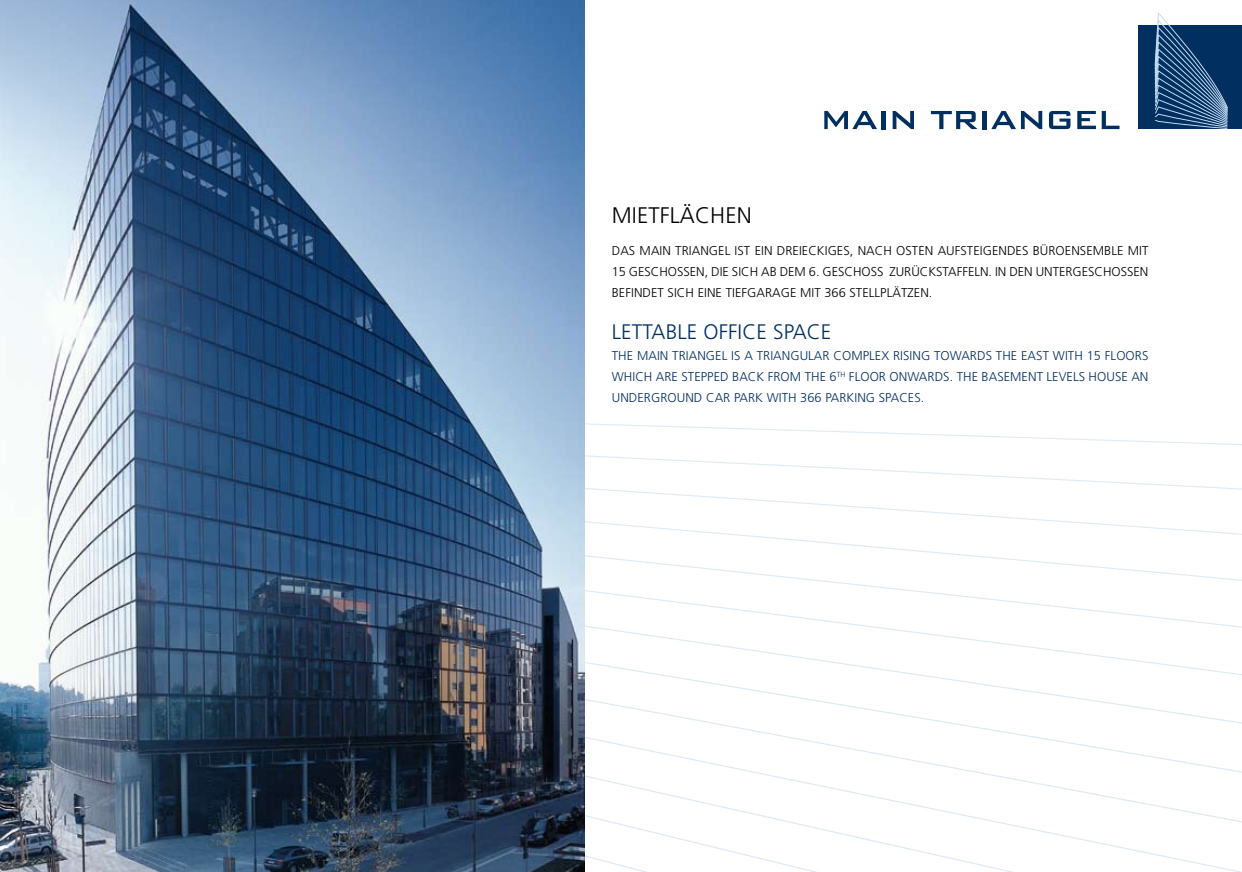
<style>
.page{position:relative;width:1242px;height:872px;background:#fff}
.page>*{position:absolute;margin:0;border:0;box-sizing:border-box;transform-origin:0 0}
.t1{font:300 22.5px "Frutiger";letter-spacing:.005em;color:#000}
.t2{font:300 21px "Frutiger";letter-spacing:.005em;color:#002f60}
.t3{font:300 12.75px "Frutiger";letter-spacing:.005em;color:#000}
.t4{font:300 12.75px "Frutiger";letter-spacing:.005em;color:#002f60}
</style>
<div class="page">
<svg style="left:585px;top:712px;width:657px;height:72px"></svg>
<svg style="left:585px;top:640px;width:657px;height:72px"></svg>
<svg style="left:585px;top:567px;width:657px;height:73px"></svg>
<svg style="left:585px;top:495px;width:657px;height:72px"></svg>
<svg style="left:585px;top:423px;width:657px;height:72px"></svg>
<img style="left:0;top:0;width:585px;height:872px">
<svg style="left:824px;top:111px;width:53px;height:18px"></svg>
<hr style="left:882px;top:111px;width:4px;height:18px;background:#002f60">
<svg style="left:892px;top:111px;width:22px;height:18px"></svg>
<svg style="left:931px;top:111px;width:46px;height:18px"></svg>
<hr style="left:982px;top:111px;width:4px;height:18px;background:#002f60">
<svg style="left:991px;top:111px;width:51px;height:18px"></svg>
<svg style="left:1049px;top:111px;width:21px;height:18px"></svg>
<svg style="left:1077px;top:111px;width:42px;height:18px"></svg>
<div style="left:1138px;top:25px;width:104px;height:104px;background:#002f60"></div>
<svg style="left:1154px;top:13px;width:74px;height:116px"></svg>
<h1 class="t1" style="left:612px;top:202px;width:141px">MIETFLÄCHEN</h1>
<p class="t3" style="left:612px;top:243px;width:150px">DAS MAIN TRIANGEL IST EIN</p>
<p class="t3" style="left:777px;top:243px;width:23px">DREIEC</p>
<p class="t3" style="left:817px;top:243px;width:103px">KIGES, NACH OSTEN</p>
<p class="t3" style="left:937px;top:243px;width:198px">AUFSTEIGENDES BÜROENSEMBLE MIT</p>
<p class="t3" style="left:612px;top:264px;width:134px">15 GESCHOSSEN, DIE SICH</p>
<p class="t3" style="left:761px;top:264px;width:203px">AB DEM 6. GESCHOSS ZURÜC KSTAFFELN</p>
<p class="t3" style="left:988px;top:264px;width:153px">. IN DEN UNTERGESCHOSSEN</p>
<p class="t3" style="left:612px;top:285px;width:93px">BEFINDET SICH EINE</p>
<p class="t3" style="left:725px;top:285px;width:7px">TIEF</p>
<p class="t3" style="left:747px;top:285px;width:61px">GARAGE MIT</p>
<p class="t3" style="left:824px;top:285px;width:39px">366 STELL</p>
<p class="t3" style="left:880px;top:285px;width:54px">PLÄTZEN .</p>
<h2 class="t2" style="left:612px;top:319px;width:11px">LETT</h2>
<h2 class="t2" style="left:651px;top:319px;width:78px">ABLE OFFICE</h2>
<h2 class="t2" style="left:773px;top:319px;width:46px">SPACE</h2>
<p class="t4" style="left:612px;top:348px;width:8px">THE</p>
<p class="t4" style="left:637px;top:348px;width:367px">MAIN TRIANGEL IS A TRIANGULAR COM PLEX RISIN G TOWARDS THE</p>
<p class="t4" style="left:1021px;top:348px;width:51px">EAST WITH</p>
<p class="t4" style="left:1086px;top:348px;width:63px">15 FLOORS</p>
<p class="t4" style="left:612px;top:369px;width:20px">WHICH</p>
<p class="t4" style="left:656px;top:369px;width:157px">ARE STE PPED BACK FROM THE</p>
<p class="t4" style="left:829px;top:369px;width:135px">6<sup>TH</sup> FLOOR ONWARDS. THE</p>
<p class="t4" style="left:981px;top:369px;width:31px">BASEMENT</p>
<p class="t4" style="left:1046px;top:369px;width:101px">LEVELS HOUSE AN</p>
<p class="t4" style="left:612px;top:390px;width:174px">UNDERGROUND CAR PARK WITH</p>
<p class="t4" style="left:800px;top:390px;width:125px">366 PARKIN G SPACES.</p>
</div>
